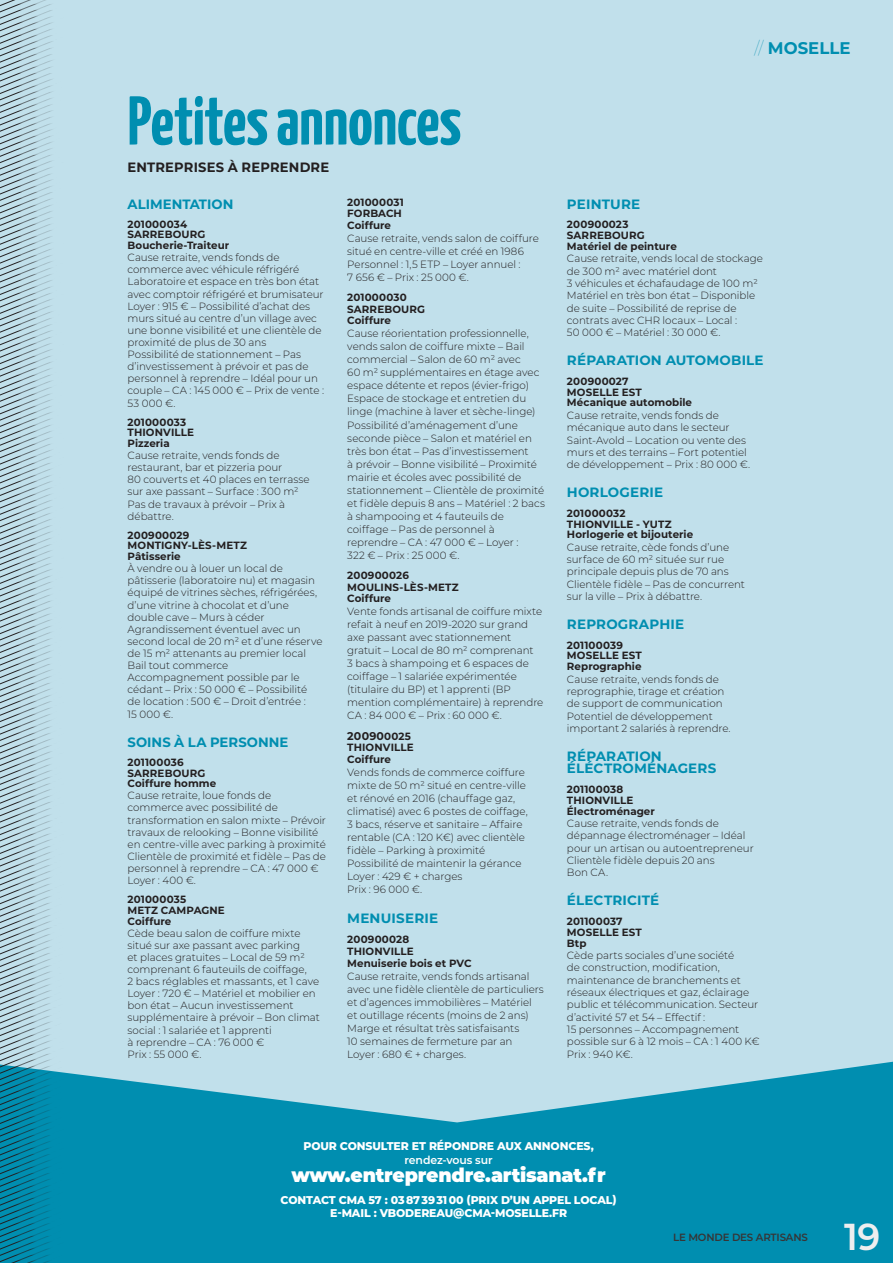
<style>
.page{position:relative;width:893px;height:1263px;background:#c1e0eb}
.page>*{position:absolute;margin:0;border:0;box-sizing:border-box;transform-origin:0 0}
.t1{font:700 69px "Yanone Kaffeesatz";letter-spacing:-.01em;color:#008eb0}
.t2{font:600 37.5px "Montserrat";color:#eeeeef}
.t3{font:900 19.5px "Montserrat";letter-spacing:-.01em;color:#fff}
.t4{font:700 16.8px "Montserrat";color:#008eb0}
.t5{font:700 13.5px/12.3px "Montserrat";letter-spacing:.01em;color:#008eb0}
.t6{font:700 13.5px "Montserrat";letter-spacing:.015em;color:#231f20}
.t7{font:800 11.25px/13.5px "Montserrat";letter-spacing:-.01em;color:#fff;text-align:center}
.t8{font:600 11.25px "Montserrat";letter-spacing:-.01em;color:#fff}
.t9{font:700 11.25px "Montserrat";letter-spacing:.02em;color:#231f20}
.t10{font:300 10.5px/12.1px "Montserrat";color:#231f20}
.t11{font:700 10.5px/10.8px "Montserrat";letter-spacing:.01em;color:#231f20}
.t12{font:600 10.5px "Montserrat";letter-spacing:-.015em;color:#363536}
.s1{font-size:10.5px}
.s2{font-weight:100}
</style>
<div class="page">
<div style="left:0;top:1009px;width:893px;height:254px;background:#008eb0"></div>
<svg style="left:66px;top:1009px;width:827px;height:113px;fill:#c1e0eb"></svg>
<svg style="left:0;top:0;width:66px;height:1263px"></svg>
<h1 class="t1" style="left:128px;top:72px;width:335px">Petites annonces</h1>
<p class="t6" style="left:128px;top:158px;width:203px">ENTREPRISES À REPRENDRE</p>
<p class="t5" style="left:128px;top:197px;width:107px">ALIMENTATION</p>
<p class="t11" style="left:128px;top:218px;width:103px">201000034<br>SARREBOURG<br>Boucherie-Traiteur</p>
<p class="t10" style="left:128px;top:251px;width:198px">Cause retraite, vends fonds de commerce avec véhicule réfrigéré Laboratoire et espace en très bon état avec comptoir réfrigéré et brumisateur Loyer : 915 € – Possibilité d’achat des murs situé au centre d’un village avec une bonne visibilité et une clientèle de proximité de plus de 30 ans<br>Possibilité de stationnement – Pas d’investissement à prévoir et pas de personnel à reprendre – Idéal pour un couple – CA : 145 000 € – Prix de vente :<br>53 000 €.</p>
<p class="t11" style="left:128px;top:416px;width:68px">201000033<br>THIONVILLE<br>Pizzeria</p>
<p class="t10" style="left:128px;top:449px;width:184px">Cause retraite, vends fonds de restaurant, bar et pizzeria pour<br>80 couverts et 40 places en terrasse sur axe passant – Surface : 300 m²<br>Pas de travaux à prévoir – Prix à débattre.</p>
<p class="t11" style="left:128px;top:529px;width:121px">200900029<br>MONTIGNY-LÈS-METZ<br>Pâtisserie</p>
<p class="t10" style="left:128px;top:562px;width:197px">À vendre ou à louer un local de pâtisserie (laboratoire nu) et magasin équipé de vitrines sèches, réfrigérées, d’une vitrine à chocolat et d’une double cave – Murs à céder<br>Agrandissement éventuel avec un second local de 20 m² et d’une réserve de 15 m² attenants au premier local<br>Bail tout commerce<br>Accompagnement possible par le cédant – Prix : 50 000 € – Possibilité de location : 500 € – Droit d’entrée :<br>15 000 €.</p>
<p class="t5" style="left:128px;top:735px;width:162px">SOINS À LA PERSONNE</p>
<p class="t11" style="left:128px;top:756px;width:90px">201100036<br>SARREBOURG<br>Coiffure homme</p>
<p class="t10" style="left:128px;top:789px;width:200px">Cause retraite, loue fonds de commerce avec possibilité de transformation en salon mixte – Prévoir travaux de relooking – Bonne visibilité en centre-ville avec parking à proximité Clientèle de proximité et fidèle – Pas de personnel à reprendre – CA : 47 000 € Loyer : 400 €.</p>
<p class="t11" style="left:128px;top:894px;width:99px">201000035<br>METZ CAMPAGNE<br>Coiffure</p>
<p class="t10" style="left:128px;top:926px;width:194px">Cède beau salon de coiffure mixte situé sur axe passant avec parking<br>et places gratuites – Local de 59 m² comprenant 6 fauteuils de coiffage,<br>2 bacs réglables et massants, et 1 cave<br>Loyer : 720 € – Matériel et mobilier en bon état – Aucun investissement supplémentaire à prévoir – Bon climat social : 1 salariée et 1 apprenti<br>à reprendre – CA : 76 000 €<br>Prix : 55 000 €.</p>
<p class="t11" style="left:347px;top:196px;width:58px;line-height:11.6px">201000031<br>FORBACH<br>Coiffure</p>
<p class="t10" style="left:347px;top:231px;width:193px;line-height:13px">Cause retraite, vends salon de coiffure situé en centre-ville et créé en 1986<br>Personnel : 1,5 ETP – Loyer annuel :<br>7 656 € – Prix : 25 000 €.</p>
<p class="t11" style="left:347px;top:291px;width:79px;line-height:11.6px">201000030<br>SARREBOURG<br>Coiffure</p>
<p class="t10" style="left:347px;top:327px;width:199px;line-height:13px">Cause réorientation professionnelle, vends salon de coiffure mixte – Bail commercial – Salon de 60 m² avec<br>60 m² supplémentaires en étage avec espace détente et repos (évier-frigo)<br>Espace de stockage et entretien du linge (machine à laver et sèche-linge)<br>Possibilité d’aménagement d’une seconde pièce – Salon et matériel en très bon état – Pas d’investissement<br>à prévoir – Bonne visibilité – Proximité mairie et écoles avec possibilité de stationnement – Clientèle de proximité et fidèle depuis 8 ans – Matériel : 2 bacs à shampooing et 4 fauteuils de coiffage – Pas de personnel à reprendre – CA : 47 000 € – Loyer :<br>322 € – Prix : 25 000 €.</p>
<p class="t11" style="left:347px;top:569px;width:113px;line-height:11.6px">200900026<br>MOULINS-LÈS-METZ<br>Coiffure</p>
<p class="t10" style="left:347px;top:604px;width:198px;line-height:13px">Vente fonds artisanal de coiffure mixte refait à neuf en 2019-2020 sur grand axe passant avec stationnement gratuit – Local de 80 m² comprenant<br>3 bacs à shampoing et 6 espaces de coiffage – 1 salariée expérimentée (titulaire du BP) et 1 apprenti (BP mention complémentaire) à reprendre CA : 84 000 € – Prix : 60 000 €.</p>
<p class="t9" style="left:347px;top:727px;width:65px">20090<span class="s1">0025</span></p>
<p class="t11" style="left:347px;top:741px;width:68px;line-height:11.6px">THIONVILLE<br>Coiffure</p>
<p class="t10" style="left:347px;top:765px;width:182px;line-height:13px">Vends fonds de commerce coiffure mixte de 50 m² situé en centre-ville et rénové en 2016 (chauffage gaz, climatisé) avec 6 postes de coiffage,<br>3 bacs, réserve et sanitaire – Affaire rentable (CA : 120 K€) avec clientèle fidèle – Parking à proximité<br>Possibilité de maintenir la gérance<br>Loyer : 429 € + charges<br>Prix : 96 000 €.</p>
<p class="t5" style="left:347px;top:912px;width:92px">MENUISERIE</p>
<p class="t11" style="left:347px;top:933px;width:126px;line-height:11.6px">200900028<br>THIONVILLE<br>Menuiserie bois et PVC</p>
<p class="t10" style="left:347px;top:969px;width:198px;line-height:13px">Cause retraite, vends fonds artisanal avec une fidèle clientèle de particuliers et d’agences immobilières – Matériel et outillage récents (moins de 2 ans)<br>Marge et résultat très satisfaisants<br>10 semaines de fermeture par an<br>Loyer : 680 € + charges.</p>
<h3 class="t4" style="left:754px;top:36px;width:98px"><span class="s2">//</span> MOSELLE</h3>
<p class="t5" style="left:567px;top:197px;width:75px">PEINTURE</p>
<p class="t11" style="left:567px;top:218px;width:111px">200900023<br>SARREBOURG<br>Matériel de peinture</p>
<p class="t10" style="left:567px;top:252px;width:197px">Cause retraite, vends local de stockage de 300 m² avec matériel dont<br>3 véhicules et échafaudage de 100 m²<br>Matériel en très bon état – Disponible de suite – Possibilité de reprise de contrats avec CHR locaux – Local :<br>50 000 € – Matériel : 30 000 €.</p>
<p class="t5" style="left:567px;top:354px;width:198px">RÉPARATION AUTOMOBILE</p>
<p class="t11" style="left:567px;top:375px;width:127px">200900027<br>MOSELLE EST<br>Mécanique automobile</p>
<p class="t10" style="left:567px;top:409px;width:185px">Cause retraite, vends fonds de mécanique auto dans le secteur Saint-Avold – Location ou vente des murs et des terrains – Fort potentiel de développement – Prix : 80 000 €.</p>
<p class="t5" style="left:567px;top:486px;width:98px">HORLOGERIE</p>
<p class="t11" style="left:567px;top:507px;width:128px">201000032<br>THIONVILLE - YUTZ<br>Horlogerie et bijouterie</p>
<p class="t10" style="left:567px;top:540px;width:180px">Cause retraite, cède fonds d’une surface de 60 m² située sur rue principale depuis plus de 70 ans<br>Clientèle fidèle – Pas de concurrent sur la ville – Prix à débattre.</p>
<p class="t5" style="left:567px;top:617px;width:119px">REPROGRAPHIE</p>
<p class="t11" style="left:567px;top:639px;width:76px">201100039<br>MOSELLE EST<br>Reprographie</p>
<p class="t10" style="left:567px;top:672px;width:165px">Cause retraite, vends fonds de reprographie, tirage et création de support de communication<br>Potentiel de développement important 2 salariés à reprendre.</p>
<p class="t5" style="left:567px;top:749px;width:151px">RÉPARATION<br>ÉLÉCTROMÉNAGERS</p>
<p class="t11" style="left:567px;top:783px;width:89px">201100038<br>THIONVILLE<br>Électroménager</p>
<p class="t10" style="left:567px;top:817px;width:188px">Cause retraite, vends fonds de dépannage électroménager – Idéal pour un artisan ou autoentrepreneur<br>Clientèle fidèle depuis 20 ans<br>Bon CA.</p>
<p class="t5" style="left:567px;top:894px;width:94px">ÉLECTRICITÉ</p>
<p class="t11" style="left:567px;top:915px;width:76px">201100037<br>MOSELLE EST<br>Btp</p>
<p class="t10" style="left:567px;top:949px;width:194px">Cède parts sociales d’une société<br>de construction, modification, maintenance de branchements et réseaux électriques et gaz, éclairage public et télécommunication. Secteur d’activité 57 et 54 – Effectif :<br>15 personnes – Accompagnement possible sur 6 à 12 mois – CA : 1 400 K€<br>Prix : 940 K€.</p>
<p class="t7" style="left:303px;top:1139px;width:292px">POUR CONSULTER ET RÉPONDRE AUX ANNONCES,</p>
<p class="t8" style="left:405px;top:1151px;width:90px">rendez-vous sur</p>
<h3 class="t3" style="left:291px;top:1160px;width:316px">www.entreprendre.artisanat.fr</h3>
<p class="t7" style="left:281px;top:1192px;width:337px">CONTACT CMA 57 : 03 87 39 31 00 (PRIX D’UN APPEL LOCAL)<br>E-MAIL : VBODEREAU@CMA-MOSELLE.FR</p>
<p class="t12" style="left:673px;top:1229px;width:136px">LE MONDE DES ARTISANS</p>
<h2 class="t2" style="left:844px;top:1210px;width:38px">19</h2>
</div>
